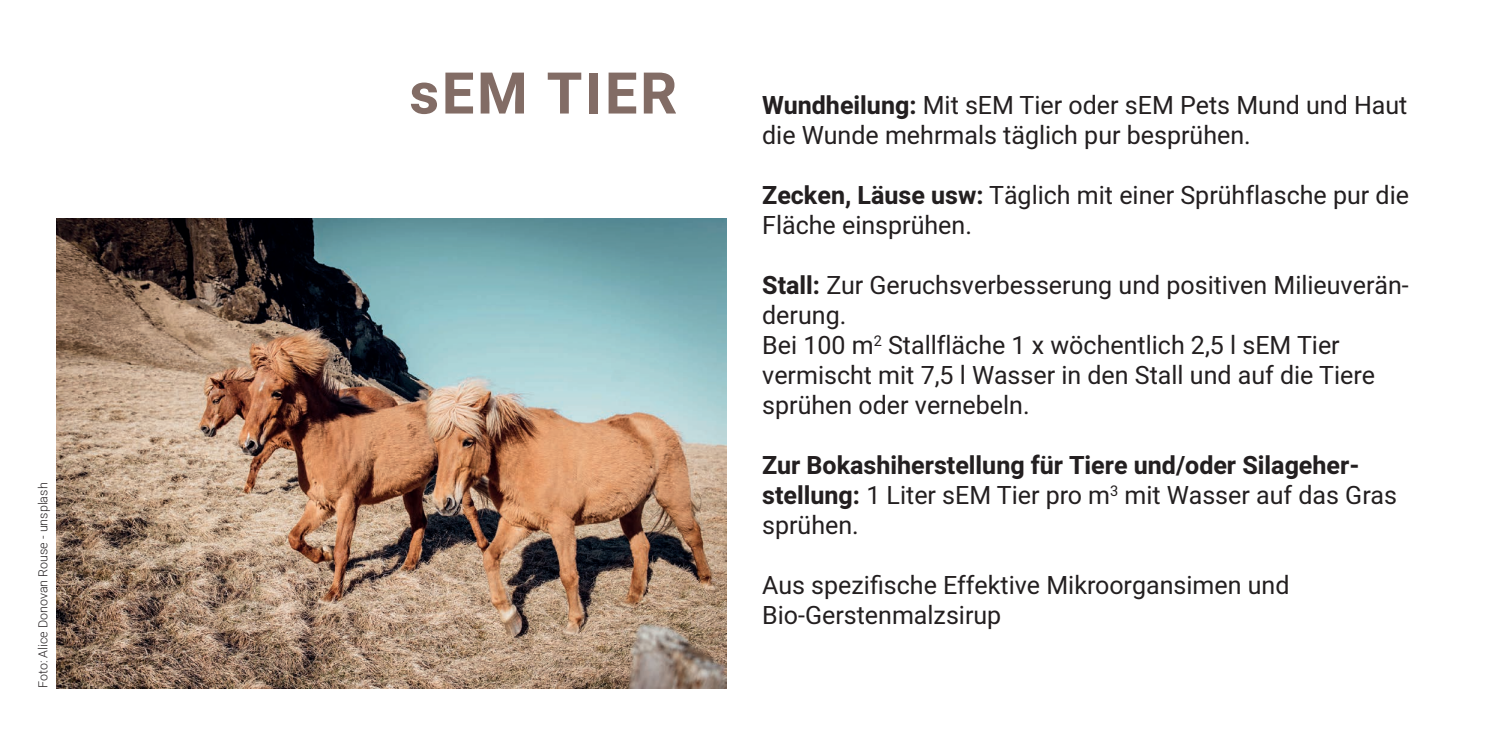
<style>
.page{position:relative;width:1489px;height:745px;background:#fff}
.page>*{position:absolute;margin:0;border:0;box-sizing:border-box;transform-origin:0 0}
.t1{font:700 57.5px "Heebo";letter-spacing:.05em;color:#826c65}
.t2{font:25px/30px "Heebo";color:#231f20}
.t3{font:700 25px/30px "Heebo";color:#231f20}
.t4{font:300 12.5px "Heebo";color:#231f20}
.s1{font-weight:700}
.s2{font-weight:400}
</style>
<div class="page">
<img style="left:57px;top:219px;width:669px;height:468px">
<p class="t4" style="left:34px;top:687px;width:207px;rotate:-90deg">Foto: Alice Donovan Rouse - unsplash</p>
<h1 class="t1" style="left:409px;top:53px;width:269px">sEM TIER</h1>
<p class="t2" style="left:762px;top:90px;width:646px"><span class="s1">Wundheilung:</span> Mit sEM Tier oder sEM Pets Mund und Haut die Wunde mehrmals täglich pur besprühen.</p>
<p class="t2" style="left:762px;top:180px;width:648px"><span class="s1">Zecken, Läuse usw:</span> Täglich mit einer Sprühflasche pur die<br>Fläche einsprühen.</p>
<p class="t2" style="left:762px;top:270px;width:648px"><span class="s1">Stall:</span> Zur Geruchsverbesserung und positiven Milieuverän&shy;derung.<br>Bei 100 m<sup>2</sup> Stallfläche 1 x wöchentlich 2,5 l sEM Tier vermischt mit 7,5 l Wasser in den Stall und auf die Tiere sprühen oder vernebeln.</p>
<p class="t3" style="left:762px;top:450px;width:636px">Zur Bokashiherstellung für Tiere und/oder Silageher&shy;stellung: <span class="s2">1 Liter sEM Tier pro m</span><sup>3</sup> <span class="s2">mit Wasser auf das Gras sprühen.</span></p>
<p class="t2" style="left:762px;top:570px;width:528px">Aus spezifische Effektive Mikroorgansimen und<br>Bio-Gerstenmalzsirup</p>
</div>
